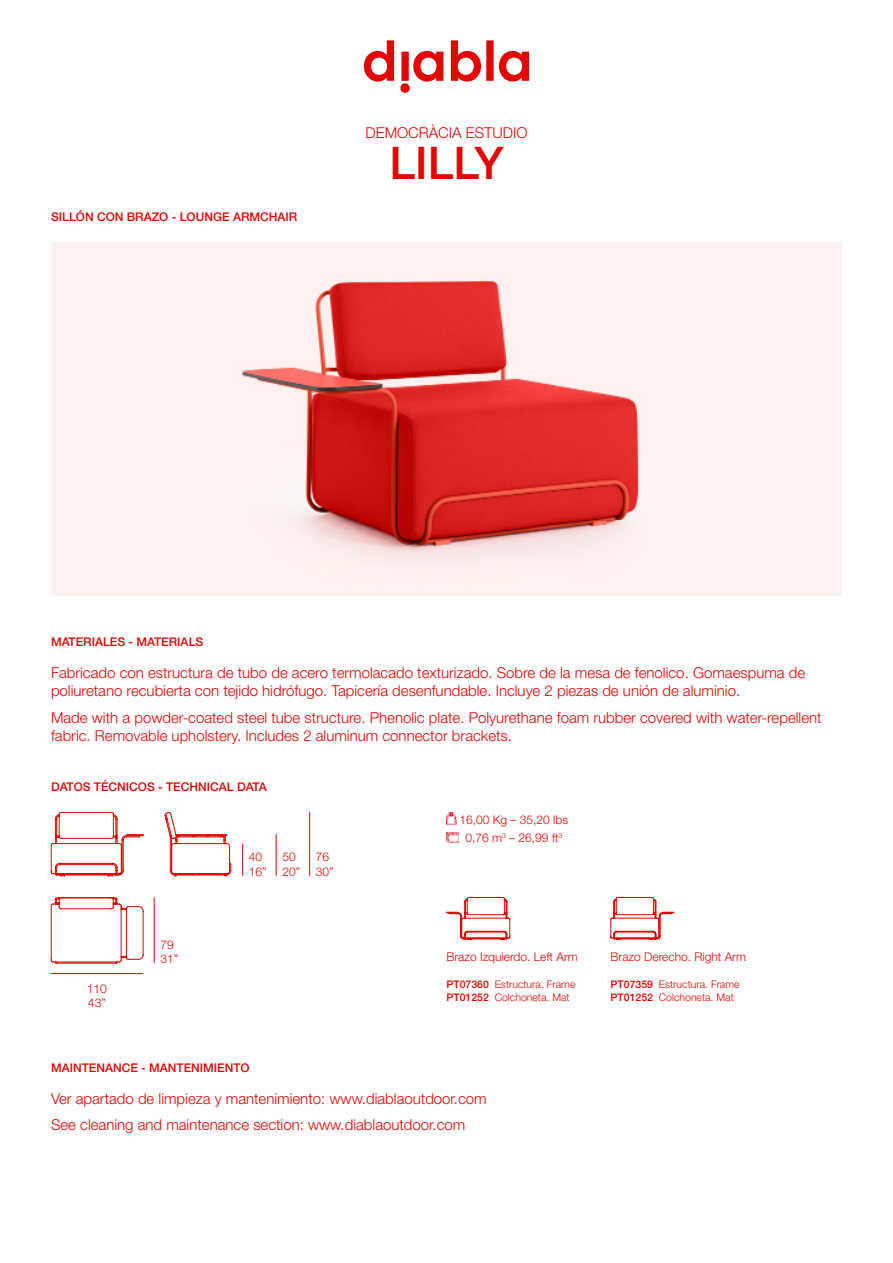
<style>
.page{position:relative;width:893px;height:1263px;background:#fff}
.page>*{position:absolute;margin:0;border:0;box-sizing:border-box;transform-origin:0 0}
.Básico_-_centrado{font:500 45px "Helvetica Neue LT Std";color:#e10600}
.ES_EN{font:300 15px/18px "Helvetica Neue LT Pro";color:#e10600}
.Básico_-_centrado-2{font:300 15px "Helvetica Neue LT Std";color:#e10600}
.Básico{font:500 12px "Helvetica Neue LT Std";color:#e10600}
.Básico-2{font:300 12px "Helvetica Neue LT Pro";color:#e10600}
.Básico_-_centrado-3{font:300 12px "Helvetica Neue LT Pro";color:#e10600}
.Básico-3{font:300 10.5px "Helvetica Neue LT Std";color:#e10600}
.s1{font-weight:500}
</style>
<div class="page">
<img style="left:51px;top:242px;width:791px;height:353px">
<svg style="left:364px;top:40px;width:165px;height:53px"></svg>
<hr style="left:51px;top:973px;width:92px;height:1px;background:#e10600">
<hr style="left:154px;top:897px;width:1px;height:66px;background:#e10600">
<hr style="left:309px;top:812px;width:1px;height:64px;background:#e10600">
<hr style="left:242px;top:844px;width:1px;height:32px;background:#e10600">
<hr style="left:276px;top:834px;width:1px;height:42px;background:#e10600">
<svg style="left:51px;top:897px;width:92px;height:66px"></svg>
<svg style="left:51px;top:812px;width:93px;height:64px"></svg>
<svg style="left:164px;top:812px;width:67px;height:64px"></svg>
<svg style="left:446px;top:813px;width:10px;height:11px"></svg>
<svg style="left:446px;top:833px;width:13px;height:9px"></svg>
<svg style="left:610px;top:897px;width:64px;height:43px"></svg>
<svg style="left:446px;top:897px;width:64px;height:43px"></svg>
<p class="Básico_-_centrado-2" style="left:365px;top:124px;width:163px">DEMOCRÀCIA ESTUDIO</p>
<p class="Básico" style="left:51px;top:210px;width:248px">SILLÓN CON BRAZO - LOUNGE ARMCHAIR</p>
<p class="Básico_-_centrado" style="left:389px;top:136px;width:116px">LILLY</p>
<p class="Básico" style="left:51px;top:635px;width:154px">MATERIALES - MATERIALS</p>
<p class="ES_EN" style="left:51px;top:664px;width:756px">Fabricado con estructura de tubo de acero termolacado texturizado. Sobre de la mesa de fenolico. Gomaespuma de poliuretano recubierta con tejido hidrófugo. Tapicería desenfundable. Incluye 2 piezas de unión de aluminio.</p>
<p class="ES_EN" style="left:51px;top:708px;width:772px">Made with a powder-coated steel tube structure. Phenolic plate. Polyurethane foam rubber covered with water-repellent fabric. Removable upholstery. Includes 2 aluminum connector brackets.</p>
<p class="Básico" style="left:51px;top:780px;width:217px">DATOS TÉCNICOS - TECHNICAL DATA</p>
<p class="Básico_-_centrado-3" style="left:87px;top:981px;width:22px">110</p>
<p class="Básico_-_centrado-3" style="left:88px;top:995px;width:19px">43”</p>
<p class="Básico-2" style="left:160px;top:937px;width:15px">79</p>
<p class="Básico-2" style="left:160px;top:951px;width:19px">31”</p>
<p class="Básico-2" style="left:249px;top:850px;width:15px">40</p>
<p class="Básico-2" style="left:249px;top:864px;width:19px">16”</p>
<p class="Básico-2" style="left:282px;top:850px;width:15px">50</p>
<p class="Básico-2" style="left:282px;top:864px;width:19px">20”</p>
<p class="Básico-2" style="left:316px;top:850px;width:15px">76</p>
<p class="Básico-2" style="left:316px;top:864px;width:19px">30”</p>
<p class="Básico-2" style="left:459px;top:813px;width:110px">16,00 Kg – 35,20 lbs</p>
<p class="Básico-2" style="left:465px;top:831px;width:99px">0,76 m<sup>3</sup> – 26,99 ft<sup>3</sup></p>
<p class="Básico-2" style="left:446px;top:950px;width:133px">Brazo Izquierdo. Left Arm</p>
<p class="Básico-3" style="left:446px;top:978px;width:130px"><span class="s1">PT07360</span> Estructura. Frame</p>
<p class="Básico-3" style="left:446px;top:991px;width:125px"><span class="s1">PT01252</span> Colchoneta. Mat</p>
<p class="Básico" style="left:51px;top:1060px;width:200px">MAINTENANCE - MANTENIMIENTO</p>
<p class="ES_EN" style="left:51px;top:1085px;width:437px;line-height:26.5px">Ver apartado de limpieza y mantenimiento: www.diablaoutdoor.com<br>See cleaning and maintenance section: www.diablaoutdoor.com</p>
<p class="Básico-2" style="left:611px;top:950px;width:137px">Brazo Derecho. Right Arm</p>
<p class="Básico-3" style="left:611px;top:978px;width:130px"><span class="s1">PT07359</span> Estructura. Frame</p>
<p class="Básico-3" style="left:611px;top:991px;width:125px"><span class="s1">PT01252</span> Colchoneta. Mat</p>
</div>
